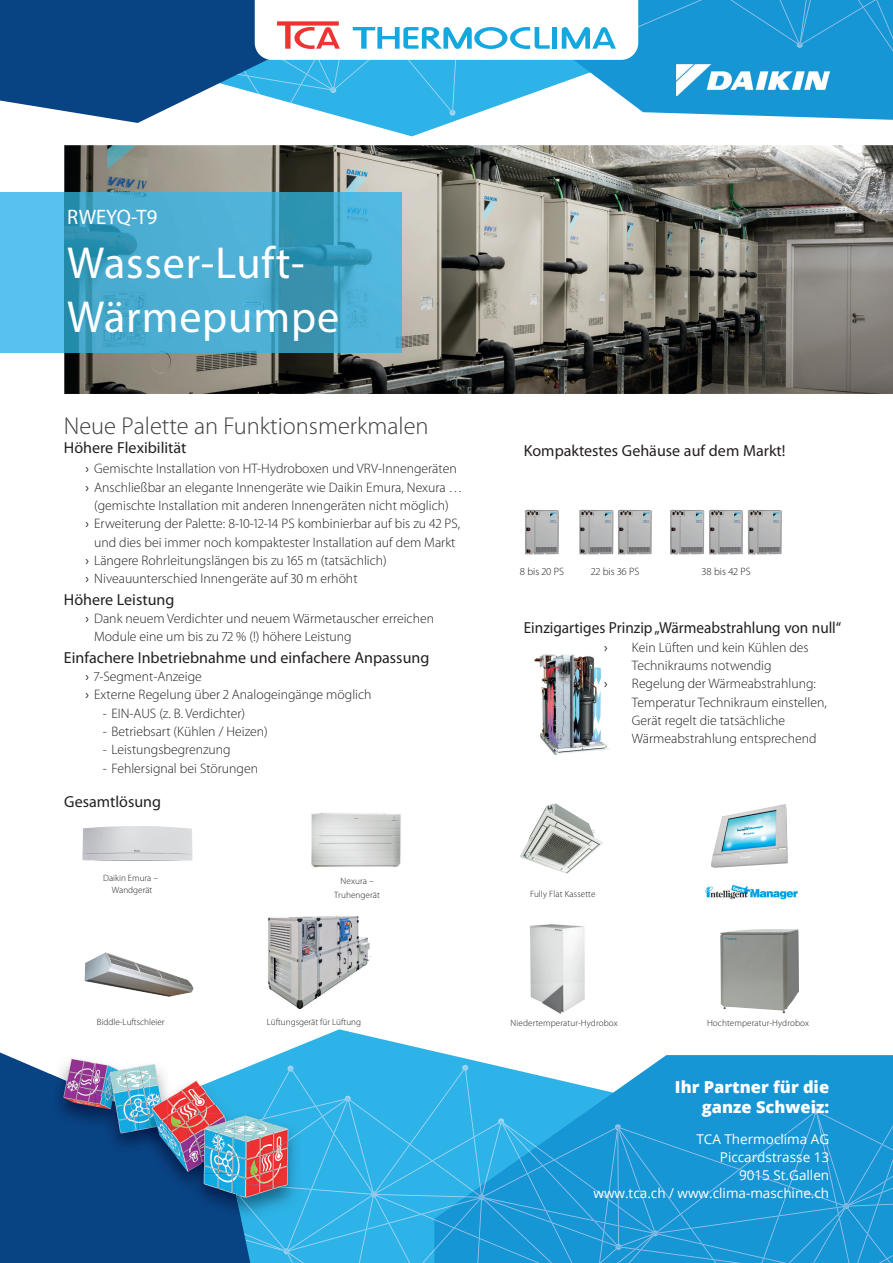
<style>
.page{position:relative;width:893px;height:1263px;background:#fff}
.page>*{position:absolute;margin:0;border:0;box-sizing:border-box;transform-origin:0 0}
.t1{font:45px/54px "Myriad Pro";letter-spacing:.02em;color:#fff}
.t2{font:300 24.45px "Myriad Pro";color:#3e3e3f}
.t3{font:21px "Myriad Pro";color:#fff}
.t4{font:800 16.5px/19.8px "Open Sans";color:#fff;text-align:right}
.t5{font:16.05px "Myriad Pro";color:#231f20}
.t6{font:16.05px "Myriad Pro";color:#231f20;scale:.95 1}
.t7{font:300 13.8px/18.3px "Myriad Pro";color:#231f20}
.t8{font:13.8px "Myriad Pro";color:#231f20}
.t9{font:13.5px/18px "Open Sans";color:#fff;text-align:right}
.t10{font:300 10.65px "Myriad Pro";color:#231f20}
.t11{font:300 9.15px/12.1px "Myriad Pro";letter-spacing:.005em;color:#231f20;text-align:center}
.s1{font-weight:400}
</style>
<div class="page">
<svg style="left:378px;top:127px;width:60px;height:9px"></svg>
<div style="left:702px;top:0;width:191px;height:120px;background:#1696d5"></div>
<svg style="left:730px;top:0;width:163px;height:52px;background:#1b97d5"></svg>
<div style="left:0;top:0;width:54px;height:110px;background:#084484"></div>
<svg style="left:269px;top:1029px;width:181px;height:36px;fill:#2db3e7"></svg>
<svg style="left:434px;top:1055px;width:459px;height:10px"></svg>
<svg style="left:0;top:1052px;width:269px;height:211px;background:#225891"></svg>
<img style="left:50px;top:1056px;width:81px;height:18px">
<img style="left:50px;top:1074px;width:46px;height:58px">
<img style="left:63px;top:1057px;width:28px;height:22px">
<img style="left:91px;top:1057px;width:28px;height:22px">
<img style="left:63px;top:1079px;width:33px;height:31px">
<img style="left:131px;top:1062px;width:47px;height:16px">
<img style="left:96px;top:1132px;width:42px;height:24px">
<svg style="left:119px;top:1062px;width:12px;height:2px"></svg>
<img style="left:96px;top:1099px;width:12px;height:33px">
<img style="left:96px;top:1062px;width:23px;height:37px">
<img style="left:131px;top:1064px;width:36px;height:44px">
<img style="left:108px;top:1108px;width:30px;height:26px">
<img style="left:119px;top:1064px;width:12px;height:39px">
<img style="left:108px;top:1103px;width:23px;height:29px">
<img style="left:108px;top:1064px;width:11px;height:35px">
<svg style="left:108px;top:1099px;width:11px;height:11px"></svg>
<img style="left:138px;top:1156px;width:51px;height:38px">
<img style="left:138px;top:1117px;width:12px;height:39px">
<img style="left:138px;top:1078px;width:12px;height:29px">
<svg style="left:138px;top:1107px;width:12px;height:10px"></svg>
<img style="left:178px;top:1078px;width:28px;height:6px">
<img style="left:178px;top:1084px;width:28px;height:45px">
<img style="left:206px;top:1078px;width:26px;height:34px">
<img style="left:150px;top:1129px;width:39px;height:44px">
<img style="left:167px;top:1078px;width:11px;height:17px">
<img style="left:167px;top:1095px;width:11px;height:29px">
<img style="left:150px;top:1124px;width:28px;height:32px">
<img style="left:150px;top:1078px;width:17px;height:21px">
<img style="left:150px;top:1099px;width:17px;height:18px">
<img style="left:150px;top:1117px;width:17px;height:17px">
<img style="left:189px;top:1194px;width:43px;height:26px">
<img style="left:189px;top:1139px;width:12px;height:55px">
<img style="left:189px;top:1112px;width:43px;height:27px">
<svg style="left:193px;top:1133px;width:8px;height:3px"></svg>
<img style="left:201px;top:1173px;width:31px;height:26px">
<img style="left:231px;top:1173px;width:1px;height:21px">
<img style="left:201px;top:1113px;width:31px;height:30px">
<img style="left:231px;top:1143px;width:1px;height:30px">
<svg style="left:232px;top:1065px;width:661px;height:198px;background:#2ca3da"></svg>
<img style="left:201px;top:1125px;width:33px;height:9px">
<img style="left:201px;top:1139px;width:30px;height:34px">
<img style="left:64px;top:145px;width:829px;height:249px">
<img style="left:82px;top:826px;width:46px;height:35px">
<img style="left:520px;top:803px;width:83px;height:71px">
<img style="left:530px;top:924px;width:55px;height:90px">
<img style="left:311px;top:813px;width:90px;height:55px">
<img style="left:711px;top:804px;width:77px;height:64px">
<img style="left:720px;top:929px;width:79px;height:84px">
<img style="left:268px;top:915px;width:103px;height:93px">
<img style="left:85px;top:952px;width:109px;height:45px">
<img style="left:525px;top:510px;width:34px;height:44px">
<img style="left:579px;top:510px;width:35px;height:44px">
<img style="left:618px;top:510px;width:34px;height:44px">
<img style="left:670px;top:510px;width:34px;height:44px">
<img style="left:709px;top:510px;width:34px;height:44px">
<img style="left:748px;top:510px;width:34px;height:44px">
<img style="left:705px;top:884px;width:93px;height:16px">
<img style="left:534px;top:654px;width:75px;height:101px">
<div style="left:0;top:192px;width:64px;height:161px;background:#58c1ee"></div>
<img style="left:64px;top:192px;width:337px;height:161px">
<svg style="left:54px;top:0;width:648px;height:127px"></svg>
<img style="left:676px;top:64px;width:153px;height:31px">
<h3 class="t3" style="left:67px;top:204px;width:91px">RWEYQ-T9</h3>
<h1 class="t1" style="left:67px;top:235px;width:273px">Wasser-Luft-<br>Wärmepumpe</h1>
<h2 class="t2" style="left:64px;top:412px;width:366px">Neue Palette an Funktionsmerkmalen</h2>
<p class="t5" style="left:64px;top:438px;width:124px">Höhere Flexibilität</p>
<p class="t7" style="left:86px;top:460px;width:373px"><span class="s1">›</span> Gemischte Installation von HT-Hydroboxen und VRV-Innengeräten</p>
<p class="t7" style="left:86px;top:478px;width:378px"><span class="s1">›</span> Anschließbar an elegante Innengeräte wie Daikin Emura, Nexura …</p>
<p class="t7" style="left:94px;top:496px;width:356px">(gemischte Installation mit anderen Innengeräten nicht möglich)</p>
<p class="t7" style="left:86px;top:515px;width:376px"><span class="s1">›</span> Erweiterung der Palette: 8-10-12-14 PS kombinierbar auf bis zu 42 PS,</p>
<p class="t7" style="left:94px;top:533px;width:363px">und dies bei immer noch kompaktester Installation auf dem Markt</p>
<p class="t7" style="left:86px;top:551px;width:303px"><span class="s1">›</span> Längere Rohrleitungslängen bis zu 165 m (tatsächlich)</p>
<p class="t7" style="left:86px;top:570px;width:274px"><span class="s1">›</span> Niveauunterschied Innengeräte auf 30 m erhöht</p>
<p class="t5" style="left:64px;top:589px;width:112px">Höhere Leistung</p>
<p class="t7" style="left:94px;top:609px;width:341px;text-indent:-9px"><span class="s1">›</span> Dank neuem Verdichter und neuem Wärmetauscher erreichen<br>Module eine um bis zu 72 % (!) höhere Leistung</p>
<p class="t5" style="left:64px;top:647px;width:367px">Einfachere Inbetriebnahme und einfachere Anpassung</p>
<p class="t7" style="left:86px;top:667px;width:288px"><span class="s1">›</span> 7-Segment-Anzeige<br><span class="s1">›</span> Externe Regelung über 2 Analogeingänge möglich</p>
<p class="t7" style="left:103px;top:704px;width:144px">- EIN-AUS (z. B. Verdichter)</p>
<p class="t7" style="left:103px;top:722px;width:166px">- Betriebsart (Kühlen / Heizen)</p>
<p class="t7" style="left:103px;top:741px;width:129px">- Leistungsbegrenzung</p>
<p class="t7" style="left:103px;top:759px;width:157px">- Fehlersignal bei Störungen</p>
<p class="t5" style="left:64px;top:792px;width:98px">Gesamtlösung</p>
<p class="t11" style="left:103px;top:871px;width:56px">Daikin Emura –<br>Wandgerät</p>
<p class="t11" style="left:334px;top:874px;width:47px;line-height:13.8px">Nexura –<br>Truhengerät</p>
<p class="t5" style="left:524px;top:440px;width:263px">Kompaktestes Gehäuse auf dem Markt!</p>
<p class="t10" style="left:520px;top:565px;width:46px">8 bis 20 PS</p>
<p class="t10" style="left:591px;top:565px;width:50px">22 bis 36 PS</p>
<p class="t10" style="left:702px;top:565px;width:50px">38 bis 42 PS</p>
<p class="t6" style="left:524px;top:618px;width:336px">Einzigartiges Prinzip „Wärmeabstrahlung von null“</p>
<p class="t8" style="left:604px;top:639px;width:5px">›</p>
<p class="t7" style="left:632px;top:638px;width:178px">Kein Lüften und kein Kühlen des<br>Technikraums notwendig</p>
<p class="t8" style="left:604px;top:675px;width:5px">›</p>
<p class="t7" style="left:632px;top:675px;width:196px">Regelung der Wärmeabstrahlung:<br>Temperatur Technikraum einstellen, Gerät regelt die tatsächliche Wärmeabstrahlung entsprechend</p>
<p class="t11" style="left:530px;top:888px;width:67px">Fully Flat Kassette</p>
<p class="t11" style="left:97px;top:1015px;width:69px">Biddle-Luftschleier</p>
<p class="t11" style="left:267px;top:1015px;width:96px">Lüftungsgerät für Lüftung</p>
<p class="t11" style="left:511px;top:1017px;width:109px">Niedertemperatur-Hydrobox</p>
<p class="t11" style="left:707px;top:1017px;width:103px">Hochtemperatur-Hydrobox</p>
<p class="t4" style="left:675px;top:1076px;width:156px">Ihr Partner für die ganze Schweiz:</p>
<p class="t9" style="left:594px;top:1129px;width:237px">TCA Thermoclima AG<br>Piccardstrasse 13<br>9015 St.Gallen<br>www.tca.ch / www.clima-maschine.ch</p>
</div>
